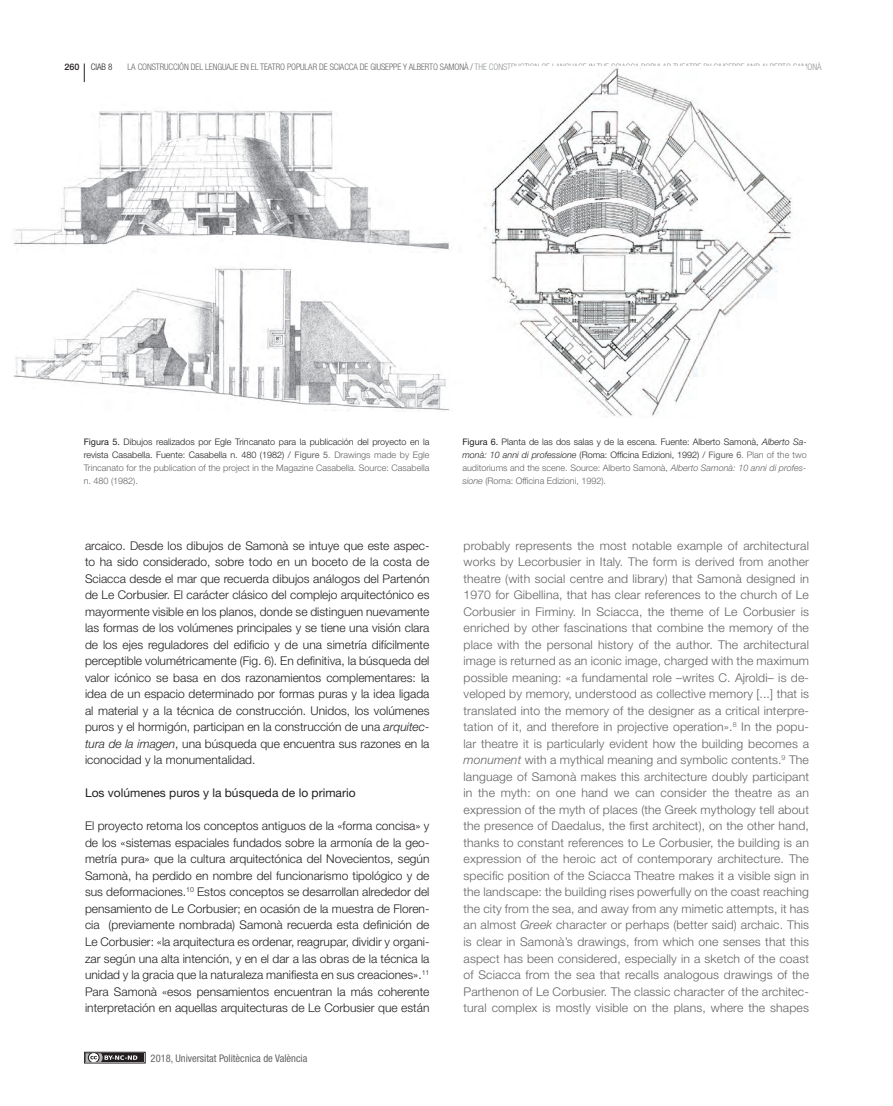
<style>
.page{position:relative;width:893px;height:1106px;background:#fff}
.page>*{position:absolute;margin:0;border:0;box-sizing:border-box;transform-origin:0 0}
.t1{font:300 12px/16.5px "Helvetica Neue LT Std";letter-spacing:.01em;color:#636366;text-align:justify}
.t2{font:300 12px/16.5px "Helvetica Neue LT Std";color:#231f20;text-align:justify}
.t3{font:12px "Helvetica Neue LT Std";color:#231f20}
.t4{font:condensed 10.5px "Helvetica Neue LT Std";color:#636366}
.t5{font:300 9px/12.8px "Helvetica Neue LT Std";color:#636366;text-align:justify}
.t6{font:300 9px/12.8px "Helvetica Neue LT Std";color:#231f20;text-align:justify}
.t7{font:300 condensed 9px "Helvetica Neue LT Std";letter-spacing:-.01em;color:#939598}
.t8{font:300 condensed 9px "Helvetica Neue LT Std";color:#231f20}
.s1{font-weight:500;font-stretch:normal}
.s2{color:#636366}
.s3{font-weight:400}
.s4{font-weight:400;color:#636366}
.s5{font-weight:400;color:#231f20}
.s6{color:#231f20}
.s7{font-style:italic;color:#231f20}
.s8{font-style:italic}
</style>
<div class="page">
<svg style="left:84px;top:64px;width:1px;height:18px"></svg>
<div style="left:84px;top:1051px;width:62px;height:12px;border:1px solid #231f20"></div>
<div style="left:86px;top:1053px;width:58px;height:8px;background:#231f20"></div>
<svg style="left:86px;top:1053px;width:51px;height:8px"></svg>
<img style="left:13px;top:110px;width:436px;height:301px">
<img style="left:484px;top:66px;width:309px;height:351px">
<p class="t8" style="left:65px;top:62px;width:50px"><span class="s1">260</span> CIAB 8</p>
<p class="t7" style="left:128px;top:62px;width:695px"><span class="s2">LA CONSTRUCCIÓN DEL LENGUAJE EN EL TEATRO POPULAR DE SCIACCA DE GIUSEPPE Y ALBERTO SAMONÀ /</span> THE CONSTRUCTION OF LANGUAGE IN THE SCIACCA POPULAR THEATRE BY GIUSEPPE AND ALBERTO SAMONÀ</p>
<p class="t6" style="left:84px;top:435px;width:347px"><span class="s3">Figura 5.</span> Dibujos realizados por Egle Trincanato para la publicación del proyecto en la revista Casabella. Fuente: Casabella n. 480 (1982) / <span class="s4">Figure 5</span><span class="s2">. Drawings made by Egle Trincanato for the publication of the project in the Magazine Casabella. Source: Casabella n. 480 (1982).</span></p>
<p class="t5" style="left:462px;top:436px;width:346px"><span class="s5">Figura 6.</span> <span class="s6">Planta de las dos salas y de la escena. Fuente: Alberto Samonà,</span> <span class="s7">Alberto Sa&shy;monà: 10 anni di professione</span> <span class="s6">(Roma: Officina Edizioni, 1992) /</span> <span class="s3">Figure 6</span>. Plan of the two auditoriums and the scene. Source: Alberto Samonà, <span class="s8">Alberto Samonà: 10 anni di profes&shy;sione</span> (Roma: Officina Edizioni, 1992).</p>
<p class="t2" style="left:85px;top:537px;width:346px">arcaico. Desde los dibujos de Samonà se intuye que este aspec&shy;to ha sido considerado, sobre todo en un boceto de la costa de Sciacca desde el mar que recuerda dibujos análogos del Partenón de Le Corbusier. El carácter clásico del complejo arquitectónico es mayormente visible en los planos, donde se distinguen nuevamente las formas de los volúmenes principales y se tiene una visión clara de los ejes reguladores del edificio y de una simetría difícilmente perceptible volumétricamente (Fig. 6). En definitiva, la búsqueda del valor icónico se basa en dos razonamientos complementares: la idea de un espacio determinado por formas puras y la idea ligada al material y a la técnica de construcción. Unidos, los volúmenes puros y el hormigón, participan en la construcción de una <span class="s8">arquitec&shy;tura de la imagen</span>, una búsqueda que encuentra sus razones en la iconocidad y la monumentalidad.</p>
<p class="t3" style="left:85px;top:786px;width:272px">Los volúmenes puros y la búsqueda de lo primario</p>
<p class="t2" style="left:85px;top:817px;width:346px">El proyecto retoma los conceptos antiguos de la «forma concisa» y de los «sistemas espaciales fundados sobre la armonía de la geo&shy;metría pura» que la cultura arquitectónica del Novecientos, según Samonà, ha perdido en nombre del funcionarismo tipológico y de sus deformaciones.<sup>10</sup> Estos conceptos se desarrollan alrededor del pensamiento de Le Corbusier; en ocasión de la muestra de Floren&shy;cia (previamente nombrada) Samonà recuerda esta definición de Le Corbusier: «la arquitectura es ordenar, reagrupar, dividir y organi&shy;zar según una alta intención, y en el dar a las obras de la técnica la unidad y la gracia que la naturaleza manifiesta en sus creaciones».<sup>11<br></sup>Para Samonà «esos pensamientos encuentran la más coherente interpretación en aquellas arquitecturas de Le Corbusier que están</p>
<p class="t4" style="left:151px;top:1051px;width:158px">2018, Universitat Politècnica de València</p>
<p class="t1" style="left:463px;top:537px;width:347px">probably represents the most notable example of architectural works by Lecorbusier in Italy. The form is derived from another theatre (with social centre and library) that Samonà designed in 1970 for Gibellina, that has clear references to the church of Le Corbusier in Firminy. In Sciacca, the theme of Le Corbusier is enriched by other fascinations that combine the memory of the place with the personal history of the author. The architectural image is returned as an iconic image, charged with the maximum possible meaning: «a fundamental role –writes C. Ajroldi– is de&shy;veloped by memory, understood as collective memory [...] that is translated into the memory of the designer as a critical interpre&shy;tation of it, and therefore in projective operation».<sup>8</sup> In the popu&shy;lar theatre it is particularly evident how the building becomes a <span class="s8">monument</span> with a mythical meaning and symbolic contents.<sup>9</sup> The language of Samonà makes this architecture doubly participant in the myth: on one hand we can consider the theatre as an expression of the myth of places (the Greek mythology tell about the presence of Daedalus, the first architect), on the other hand, thanks to constant references to Le Corbusier, the building is an expression of the heroic act of contemporary architecture. The specific position of the Sciacca Theatre makes it a visible sign in the landscape: the building rises powerfully on the coast reaching the city from the sea, and away from any mimetic attempts, it has an almost <span class="s8">Greek</span> character or perhaps (better said) archaic. This is clear in Samonà’s drawings, from which one senses that this aspect has been considered, especially in a sketch of the coast of Sciacca from the sea that recalls analogous drawings of the Parthenon of Le Corbusier. The classic character of the architec&shy;tural complex is mostly visible on the plans, where the shapes</p>
</div>
